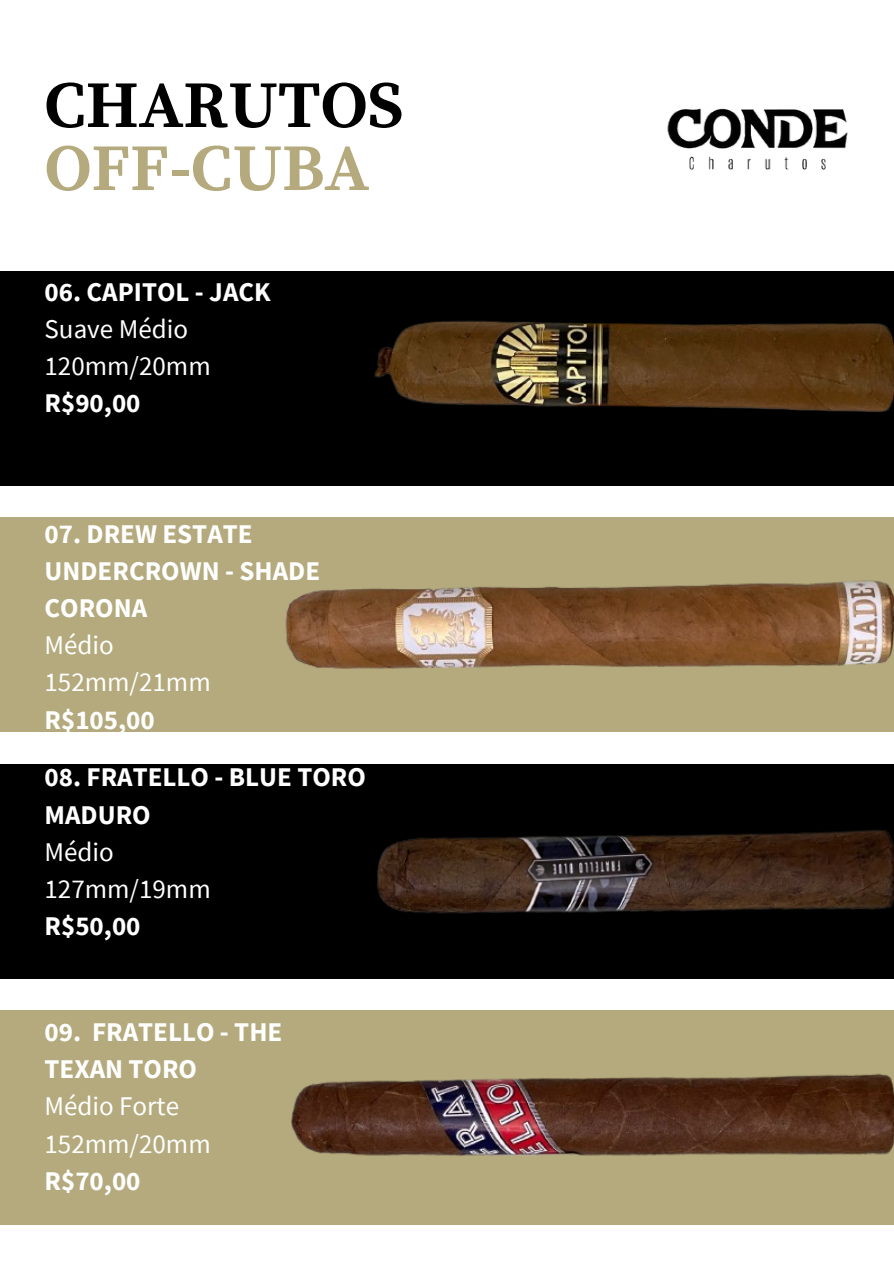
<style>
.page{position:relative;width:894px;height:1264px;background:#fff}
.page>*{position:absolute;margin:0;border:0;box-sizing:border-box;transform-origin:0 0}
.t1{font:700 66.45px/63px "Source Serif Pro";color:#000}
.t2{font:700 27px/37.2px "Source Sans Pro";color:#fff}
.t3{font:27px "Source Sans Pro";color:#fff}
.s1{color:#b4aa7d}
</style>
<div class="page">
<div style="left:0;top:271px;width:893px;height:215px;background:#000"></div>
<div style="left:0;top:517px;width:893px;height:215px;background:#b4aa7d"></div>
<div style="left:0;top:763px;width:893px;height:215px;background:#000"></div>
<img style="left:667px;top:108px;width:181px;height:62px">
<div style="left:0;top:1010px;width:893px;height:214px;background:#b4aa7d"></div>
<img style="left:374px;top:320px;width:519px;height:92px">
<img style="left:285px;top:580px;width:608px;height:89px">
<img style="left:291px;top:1073px;width:602px;height:83px">
<img style="left:377px;top:830px;width:516px;height:84px">
<p class="t1" style="left:45px;top:76px;width:360px">CHARUTOS<br><span class="s1">OFF-CUBA</span></p>
<p class="t2" style="left:45px;top:272px;width:228px">06. CAPITOL - JACK</p>
<p class="t3" style="left:45px;top:311px;width:145px">Suave Médio</p>
<p class="t3" style="left:45px;top:348px;width:168px">120mm/20mm</p>
<p class="t2" style="left:45px;top:384px;width:97px">R$90,00</p>
<p class="t2" style="left:45px;top:514px;width:277px">07. DREW ESTATE<br>UNDERCROWN - SHADE<br>CORONA</p>
<p class="t3" style="left:45px;top:627px;width:71px">Médio</p>
<p class="t3" style="left:45px;top:664px;width:168px">152mm/21mm</p>
<p class="t2" style="left:45px;top:700px;width:112px">R$105,00</p>
<p class="t2" style="left:45px;top:758px;width:323px">08. FRATELLO - BLUE TORO<br>MADURO</p>
<p class="t3" style="left:45px;top:834px;width:71px">Médio</p>
<p class="t3" style="left:45px;top:871px;width:168px">127mm/19mm</p>
<p class="t2" style="left:45px;top:906px;width:97px">R$50,00</p>
<p class="t2" style="left:45px;top:1012px;width:239px">09. FRATELLO - THE<br>TEXAN TORO</p>
<p class="t3" style="left:45px;top:1088px;width:136px">Médio Forte</p>
<p class="t3" style="left:45px;top:1125px;width:168px">152mm/20mm</p>
<p class="t2" style="left:45px;top:1161px;width:97px">R$70,00</p>
</div>
